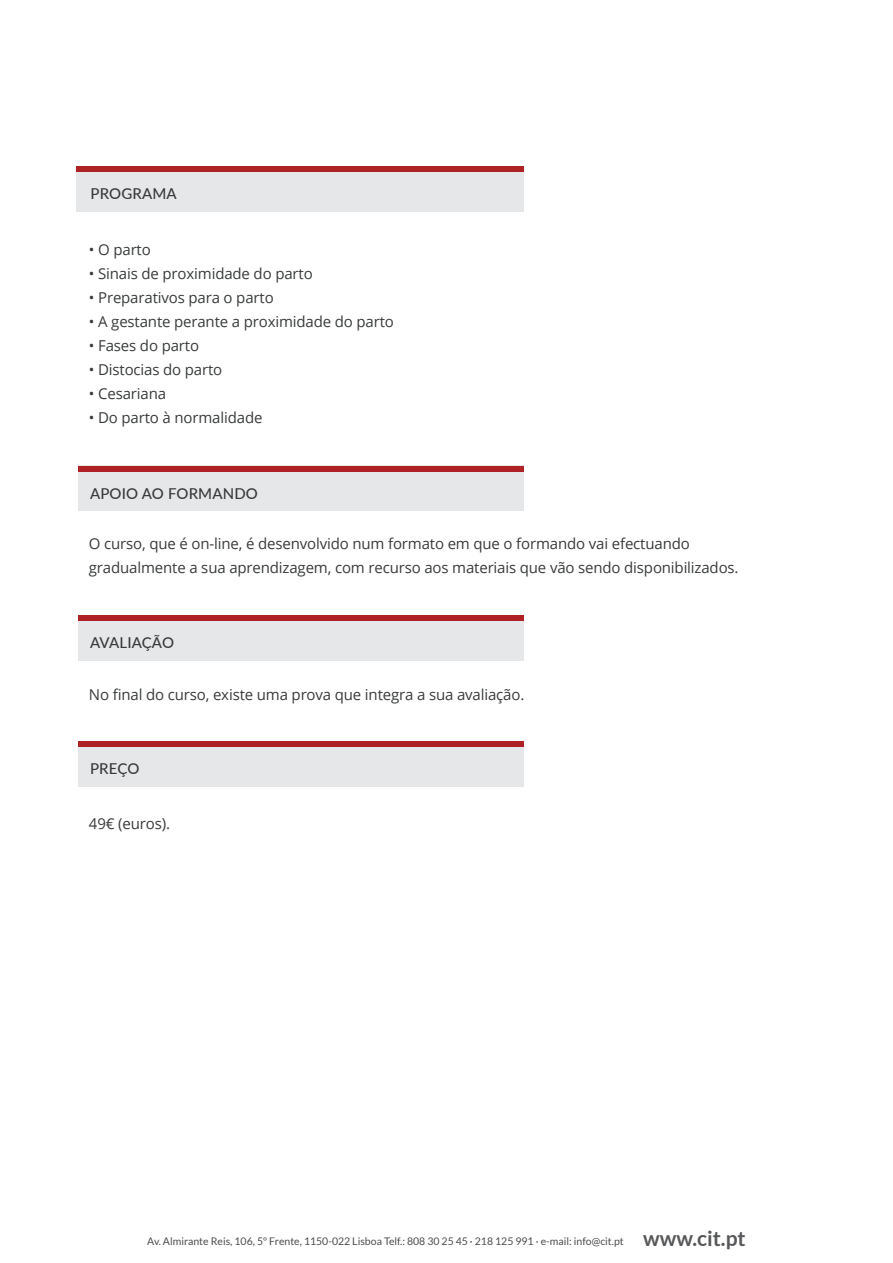
<style>
.page{position:relative;width:893px;height:1263px;background:#fff}
.page>*{position:absolute;margin:0;border:0;box-sizing:border-box;transform-origin:0 0}
.t1{font:15px/24px "Open Sans";letter-spacing:-.01em;color:#393b3b}
.t2{font:500 15px "Lato";letter-spacing:.01em;color:#393b3b}
.t3{font:10.5px "Lato";color:#4d4d4d}
.s1{font-weight:700;font-size:21px;color:#57585a}
</style>
<div class="page">
<div style="left:78px;top:466px;width:446px;height:45px;background:#e6e7e9"></div>
<div style="left:78px;top:466px;width:446px;height:5px;background:#ae2226"></div>
<div style="left:78px;top:615px;width:446px;height:46px;background:#e6e7e9"></div>
<div style="left:78px;top:615px;width:446px;height:6px;background:#ae2226"></div>
<div style="left:78px;top:741px;width:446px;height:45px;background:#e6e7e9"></div>
<div style="left:78px;top:741px;width:446px;height:5px;background:#ae2226"></div>
<div style="left:76px;top:166px;width:448px;height:45px;background:#e6e7e9"></div>
<div style="left:76px;top:166px;width:448px;height:6px;background:#ae2226"></div>
<p class="t2" style="left:91px;top:183px;width:88px">PROGRAMA</p>
<p class="t1" style="left:89px;top:237px;width:63px">• O parto</p>
<p class="t1" style="left:89px;top:261px;width:225px">• Sinais de proximidade do parto</p>
<p class="t1" style="left:89px;top:285px;width:186px">• Preparativos para o parto</p>
<p class="t1" style="left:89px;top:309px;width:306px">• A gestante perante a proximidade do parto</p>
<p class="t1" style="left:89px;top:333px;width:112px">• Fases do parto</p>
<p class="t1" style="left:89px;top:357px;width:135px">• Distocias do parto</p>
<p class="t1" style="left:89px;top:381px;width:79px">• Cesariana</p>
<p class="t1" style="left:89px;top:405px;width:175px">• Do parto à normalidade</p>
<p class="t2" style="left:90px;top:482px;width:170px">APOIO AO FORMANDO</p>
<p class="t1" style="left:89px;top:531px;width:651px">O curso, que é on-line, é desenvolvido num formato em que o formando vai efectuando gradualmente a sua aprendizagem, com recurso aos materiais que vão sendo disponibilizados.</p>
<p class="t2" style="left:90px;top:632px;width:86px">AVALIAÇÃO</p>
<p class="t1" style="left:89px;top:682px;width:437px">No final do curso, existe uma prova que integra a sua avaliação.</p>
<p class="t2" style="left:90px;top:757px;width:51px">PREÇO</p>
<p class="t1" style="left:89px;top:811px;width:83px">49€ (euros).</p>
<p class="t3" style="left:147px;top:1235px;width:600px">Av. Almirante Reis, 106, 5º Frente, 1150-022 Lisboa Telf.: 808 30 25 45 · 218 125 991 · e-mail: info@cit.pt <span class="s1">www.cit.pt</span></p>
</div>
